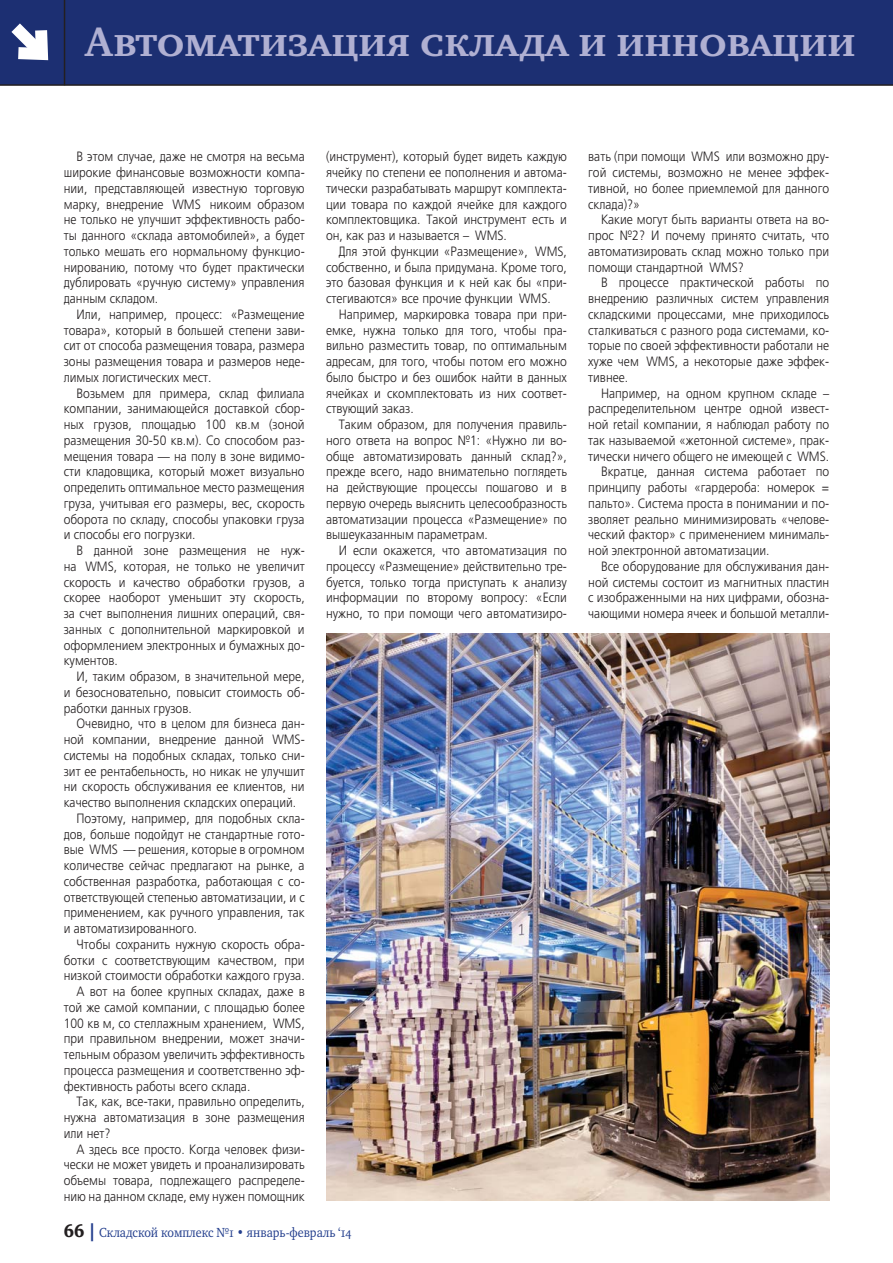
<style>
.page{position:relative;width:893px;height:1263px;background:#fff}
.page>*{position:absolute;margin:0;border:0;box-sizing:border-box;transform-origin:0 0}
.t1{font:700 42px "Charter SCC";color:#b0b0d2}
.t2{font:13.5px/15.8px "AG Foreigner Light C";color:#231f20;text-align:justify;scale:.9 1}
.t3{font:13.5px "Charter OSC";color:#25408e;scale:.9 1}
.s1{font-family:"Charter Black C";font-size:18px;color:#231f20}
.s2{font-family:"Charter Black C";font-size:18px}
</style>
<div class="page">
<div style="left:51px;top:0;width:842px;height:85px;background:#1c2f72"></div>
<div style="left:0;top:0;width:64px;height:85px;background:#1c2f72"></div>
<hr style="left:64px;top:0;width:1px;height:85px;background:#231f20">
<hr style="left:0;top:84px;width:893px;height:2px;background:#231f20">
<svg style="left:11px;top:23px;width:38px;height:38px"></svg>
<img style="left:326px;top:634px;width:503px;height:566px">
<h1 class="t1" style="left:85px;top:16px;width:772px">Автоматизация склада и инновации</h1>
<p class="t2" style="left:64px;top:149px;width:269px;text-indent:13px">В этом случае, даже не смотря на весьма широкие финансовые возможности компа&shy;нии, представляющей известную торговую марку, внедрение WMS никоим образом не только не улучшит эффективность рабо&shy;ты данного «склада автомобилей», а будет только мешать его нормальному функцио&shy;нированию, потому что будет практически дублировать «ручную систему» управления данным складом.</p>
<p class="t2" style="left:64px;top:307px;width:269px;text-indent:13px">Или, например, процесс: «Размещение товара», который в большей степени зави&shy;сит от способа размещения товара, размера зоны размещения товара и размеров неде&shy;лимых логистических мест.</p>
<p class="t2" style="left:64px;top:386px;width:269px;text-indent:13px">Возьмем для примера, склад филиала компании, занимающейся доставкой сбор&shy;ных грузов, площадью 100 кв.м (зоной размещения 30-50 кв.м). Со способом раз&shy;мещения товара — на полу в зоне видимо&shy;сти кладовщика, который может визуально определить оптимальное место размещения груза, учитывая его размеры, вес, скорость оборота по складу, способы упаковки груза и способы его погрузки.</p>
<p class="t2" style="left:64px;top:543px;width:269px;text-indent:13px">В данной зоне размещения не нуж&shy;на WMS, которая, не только не увеличит скорость и качество обработки грузов, а скорее наоборот уменьшит эту скорость, за счет выполнения лишних операций, свя&shy;занных с дополнительной маркировкой и оформлением электронных и бумажных до&shy;кументов.</p>
<p class="t2" style="left:64px;top:669px;width:269px;text-indent:13px">И, таким образом, в значительной мере, и безосновательно, повысит стоимость об&shy;работки данных грузов.</p>
<p class="t2" style="left:77px;top:716px;width:255px">Очевидно, что в целом для бизнеса дан-</p>
<p class="t2" style="left:64px;top:732px;width:269px">ной компании, внедрение данной WMS-</p>
<p class="t2" style="left:64px;top:748px;width:269px">системы на подобных складах, только сни-</p>
<p class="t2" style="left:64px;top:764px;width:269px">зит ее рентабельность, но никак не улучшит</p>
<p class="t2" style="left:64px;top:779px;width:269px">ни скорость обслуживания ее клиентов, ни</p>
<p class="t2" style="left:64px;top:795px;width:260px">качество выполнения складских операций.</p>
<p class="t2" style="left:77px;top:811px;width:255px">Поэтому, например, для подобных скла-</p>
<p class="t2" style="left:64px;top:827px;width:269px">дов, больше подойдут не стандартные гото-</p>
<p class="t2" style="left:64px;top:842px;width:269px">вые WMS — решения, которые в огромном</p>
<p class="t2" style="left:64px;top:858px;width:269px">количестве сейчас предлагают на рынке, а</p>
<p class="t2" style="left:64px;top:874px;width:269px">собственная разработка, работающая с со-</p>
<p class="t2" style="left:64px;top:890px;width:269px">ответствующей степенью автоматизации, и с</p>
<p class="t2" style="left:64px;top:905px;width:269px">применением, как ручного управления, так</p>
<p class="t2" style="left:64px;top:921px;width:150px">и автоматизированного.</p>
<p class="t2" style="left:77px;top:937px;width:255px">Чтобы сохранить нужную скорость обра-</p>
<p class="t2" style="left:64px;top:953px;width:269px">ботки с соответствующим качеством, при</p>
<p class="t2" style="left:64px;top:968px;width:269px">низкой стоимости обработки каждого груза.</p>
<p class="t2" style="left:77px;top:984px;width:255px">А вот на более крупных складах, даже в</p>
<p class="t2" style="left:64px;top:1000px;width:269px">той же самой компании, с площадью более</p>
<p class="t2" style="left:64px;top:1016px;width:269px">100 кв м, со стеллажным хранением, WMS,</p>
<p class="t2" style="left:64px;top:1031px;width:269px">при правильном внедрении, может значи-</p>
<p class="t2" style="left:64px;top:1047px;width:269px">тельным образом увеличить эффективность</p>
<p class="t2" style="left:64px;top:1063px;width:269px">процесса размещения и соответственно эф-</p>
<p class="t2" style="left:64px;top:1079px;width:209px">фективность работы всего склада.</p>
<p class="t2" style="left:77px;top:1094px;width:255px">Так, как, все-таки, правильно определить,</p>
<p class="t2" style="left:64px;top:1110px;width:269px">нужна автоматизация в зоне размещения</p>
<p class="t2" style="left:64px;top:1126px;width:54px">или нет?</p>
<p class="t2" style="left:77px;top:1142px;width:255px">А здесь все просто. Когда человек физи-</p>
<p class="t2" style="left:64px;top:1157px;width:269px">чески не может увидеть и проанализировать</p>
<p class="t2" style="left:64px;top:1173px;width:269px">объемы товара, подлежащего распределе-</p>
<p class="t2" style="left:64px;top:1189px;width:269px">нию на данном складе, ему нужен помощник</p>
<p class="t2" style="left:326px;top:149px;width:269px">(инструмент), который будет видеть каждую ячейку по степени ее пополнения и автома&shy;тически разрабатывать маршрут комплекта&shy;ции товара по каждой ячейке для каждого комплектовщика. Такой инструмент есть и он, как раз и называется – WMS.</p>
<p class="t2" style="left:326px;top:244px;width:269px;text-indent:13px">Для этой функции «Размещение», WMS, собственно, и была придумана. Кроме того, это базовая функция и к ней как бы «при&shy;стегиваются» все прочие функции WMS.</p>
<p class="t2" style="left:326px;top:307px;width:269px;text-indent:13px">Например, маркировка товара при при&shy;емке, нужна только для того, чтобы пра&shy;вильно разместить товар, по оптимальным адресам, для того, чтобы потом его можно было быстро и без ошибок найти в данных ячейках и скомплектовать из них соответ&shy;ствующий заказ.</p>
<p class="t2" style="left:326px;top:417px;width:269px;text-indent:13px">Таким образом, для получения правиль&shy;ного ответа на вопрос №1: «Нужно ли во&shy;обще автоматизировать данный склад?», прежде всего, надо внимательно поглядеть на действующие процессы пошагово и в первую очередь выяснить целесообразность автоматизации процесса «Размещение» по вышеуказанным параметрам.</p>
<p class="t2" style="left:326px;top:543px;width:269px;text-indent:13px">И если окажется, что автоматизация по процессу «Размещение» действительно тре&shy;буется, только тогда приступать к анализу информации по второму вопросу: «Если нужно, то при помощи чего автоматизиро-</p>
<p class="t3" style="left:64px;top:1227px;width:321px"><span class="s1">66</span> <span class="s2">|</span> Складской комплекс №1 • январь-февраль ‘14</p>
<p class="t2" style="left:588px;top:149px;width:269px">вать (при помощи WMS или возможно дру&shy;гой системы, возможно не менее эффек&shy;тивной, но более приемлемой для данного склада)?»</p>
<p class="t2" style="left:588px;top:212px;width:269px;text-indent:13px">Какие могут быть варианты ответа на во&shy;прос №2? И почему принято считать, что автоматизировать склад можно только при помощи стандартной WMS?</p>
<p class="t2" style="left:588px;top:275px;width:269px;text-indent:13px">В процессе практической работы по внедрению различных систем управления складскими процессами, мне приходилось сталкиваться с разного рода системами, ко&shy;торые по своей эффективности работали не хуже чем WMS, а некоторые даже эффек&shy;тивнее.</p>
<p class="t2" style="left:601px;top:386px;width:255px">Например, на одном крупном складе –</p>
<p class="t2" style="left:588px;top:401px;width:269px">распределительном центре одной извест-</p>
<p class="t2" style="left:588px;top:417px;width:269px">ной retail компании, я наблюдал работу по</p>
<p class="t2" style="left:588px;top:433px;width:269px">так называемой «жетонной системе», прак-</p>
<p class="t2" style="left:588px;top:449px;width:269px">тически ничего общего не имеющей с WMS.</p>
<p class="t2" style="left:601px;top:464px;width:255px">Вкратце, данная система работает по</p>
<p class="t2" style="left:588px;top:480px;width:269px">принципу работы «гардероба: номерок =</p>
<p class="t2" style="left:588px;top:496px;width:269px">пальто». Система проста в понимании и по-</p>
<p class="t2" style="left:588px;top:512px;width:269px">зволяет реально минимизировать «челове-</p>
<p class="t2" style="left:588px;top:527px;width:269px">ческий фактор» с применением минималь-</p>
<p class="t2" style="left:588px;top:543px;width:203px">ной электронной автоматизации.</p>
<p class="t2" style="left:601px;top:559px;width:255px">Все оборудование для обслуживания дан-</p>
<p class="t2" style="left:588px;top:575px;width:269px">ной системы состоит из магнитных пластин</p>
<p class="t2" style="left:588px;top:590px;width:269px">с изображенными на них цифрами, обозна-</p>
<p class="t2" style="left:588px;top:606px;width:269px">чающими номера ячеек и большой металли-</p>
</div>
